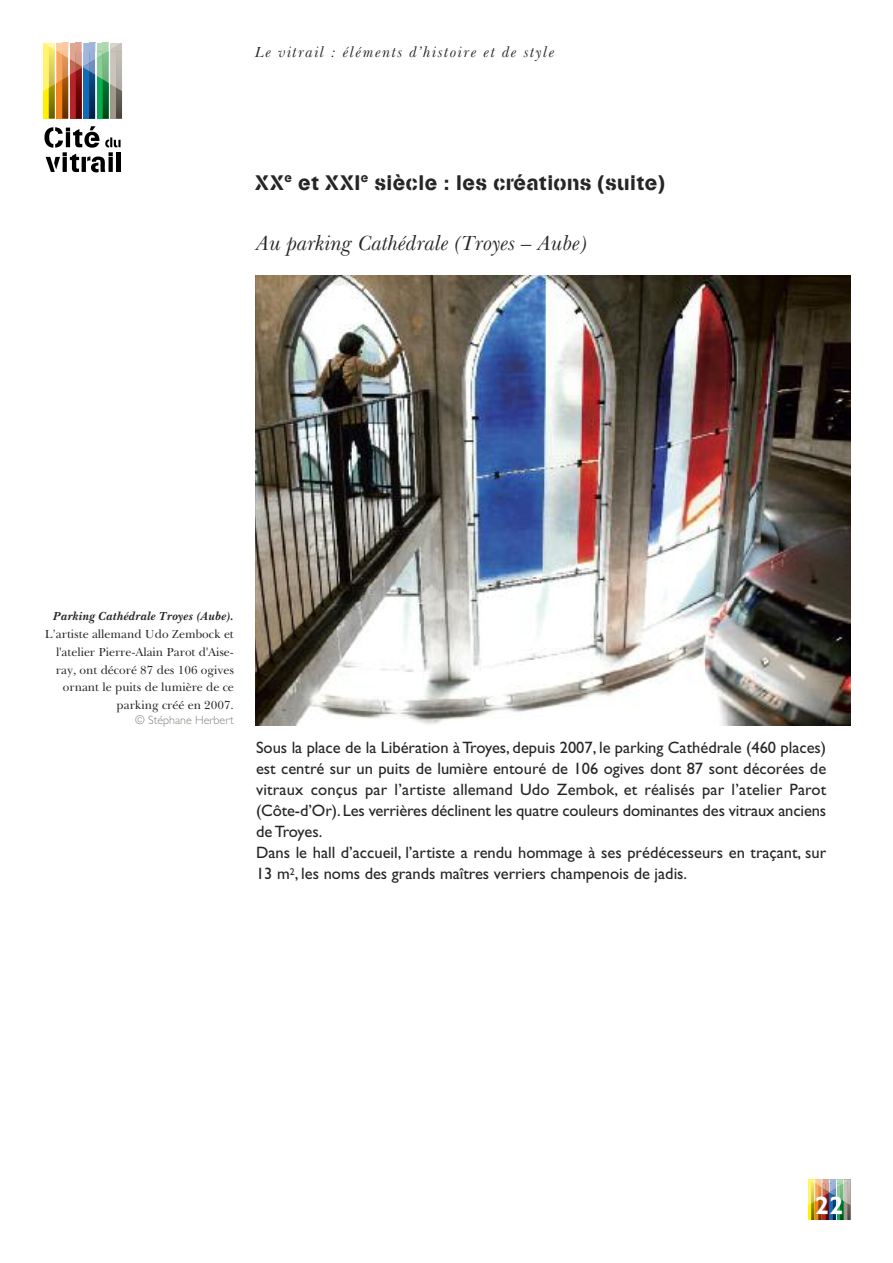
<style>
.page{position:relative;width:893px;height:1263px;background:#fff}
.page>*{position:absolute;margin:0;border:0;box-sizing:border-box;transform-origin:0 0}
.t1{font:21px "Stencilia A";color:#272627}
.t2{font:italic 21px "Baskerville BT";color:#272627}
.t3{font:16.5px/21px "Gill Sans";color:#272627}
.t4{font:italic 15px "Baskerville BT";letter-spacing:.1em;color:#272627}
.t5{font:12px/17.9px "Baskerville BT";color:#272627;text-align:right}
.t6{font:italic 700 12px "Baskerville BT";color:#272627}
.t7{font:300 12px "Gill Sans";color:#88847c}
</style>
<div class="page">
<div style="left:844px;top:1179px;width:6px;height:41px;background:#a1988a"></div>
<div style="left:837px;top:1179px;width:6px;height:41px;background:#08ae4c"></div>
<div style="left:830px;top:1179px;width:6px;height:41px;background:#136ab5"></div>
<svg style="left:822px;top:1214px;width:4px;height:6px"></svg>
<div style="left:815px;top:1179px;width:7px;height:41px;background:#f58220"></div>
<div style="left:808px;top:1179px;width:6px;height:41px;background:#fff101"></div>
<img style="left:826px;top:1214px;width:3px;height:6px">
<img style="left:818px;top:1214px;width:4px;height:6px">
<img style="left:811px;top:1214px;width:3px;height:6px">
<img style="left:840px;top:1214px;width:3px;height:6px">
<img style="left:833px;top:1214px;width:3px;height:6px">
<img style="left:847px;top:1214px;width:3px;height:6px">
<img style="left:255px;top:276px;width:595px;height:449px">
<div style="left:110px;top:43px;width:12px;height:75px;background:#a1988a"></div>
<svg style="left:97px;top:91px;width:6px;height:27px"></svg>
<div style="left:83px;top:43px;width:12px;height:75px;background:#136ab5"></div>
<svg style="left:70px;top:91px;width:6px;height:27px"></svg>
<div style="left:56px;top:43px;width:12px;height:75px;background:#f58220"></div>
<svg style="left:43px;top:91px;width:6px;height:27px"></svg>
<svg style="left:44px;top:126px;width:77px;height:46px"></svg>
<hr style="left:116px;top:152px;width:4px;height:20px;background:#000">
<img style="left:76px;top:91px;width:6px;height:28px">
<img style="left:62px;top:91px;width:6px;height:28px">
<img style="left:49px;top:91px;width:6px;height:28px">
<img style="left:89px;top:91px;width:6px;height:28px">
<svg style="left:43px;top:43px;width:79px;height:48px;background:#b8ac8c"></svg>
<img style="left:116px;top:88px;width:6px;height:31px">
<img style="left:103px;top:79px;width:6px;height:40px">
<svg style="left:808px;top:1179px;width:42px;height:35px"></svg>
<p class="t4" style="left:255px;top:43px;width:301px">Le vitrail : éléments d’histoire et de style</p>
<p class="t1" style="left:255px;top:170px;width:411px">XX<sup>e</sup> et XXI<sup>e</sup> siècle : les créations (suite)</p>
<p class="t2" style="left:256px;top:230px;width:333px">Au parking Cathédrale (Troyes – Aube)</p>
<p class="t6" style="left:53px;top:609px;width:182px">Parking Cathédrale Troyes (Aube).</p>
<p class="t5" style="left:45px;top:625px;width:190px">L’artiste allemand Udo Zembock et l'atelier Pierre-Alain Parot d'Aise&shy;ray, ont décoré 87 des 106 ogives ornant le puits de lumière de ce parking créé en 2007.</p>
<p class="t7" style="left:135px;top:715px;width:100px">© Stéphane Herbert</p>
<p class="t3" style="left:256px;top:739px;width:572px">Sous la place de la Libération àTroyes, depuis 2007, le parking Cathédrale (460 places) est centré sur un puits de lumière entouré de 106 ogives dont 87 sont décorées de vitraux conçus par l’artiste allemand Udo Zembok, et réalisés par l’atelier Parot (Côte-d’Or). Les verrières déclinent les quatre couleurs dominantes des vitraux anciens de Troyes.<br>Dans le hall d’accueil, l’artiste a rendu hommage à ses prédécesseurs en traçant, sur 13 m<sup>2</sup>, les noms des grands maîtres verriers champenois de jadis.</p>
</div>
